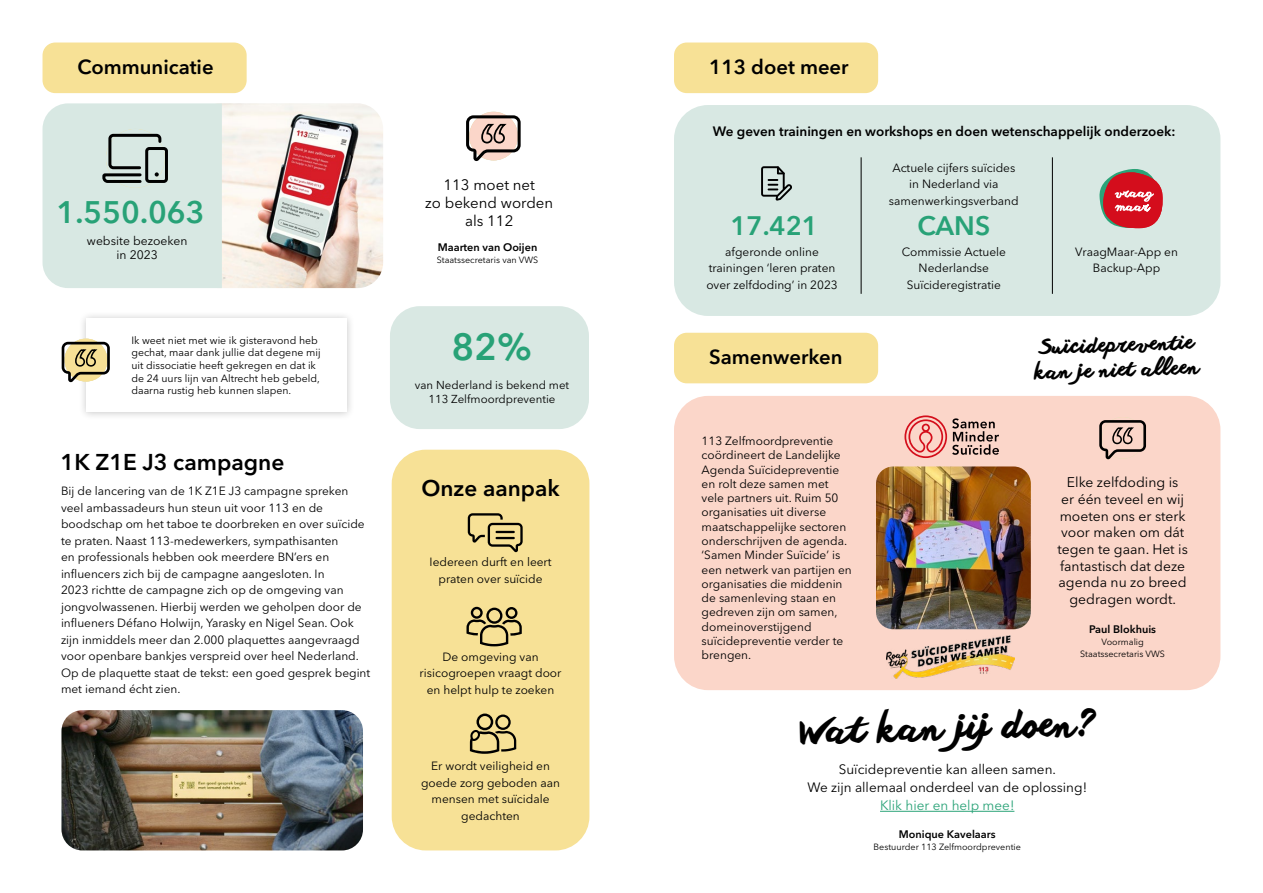
<style>
.page{position:relative;width:1263px;height:893px;background:#fff}
.page>*{position:absolute;margin:0;border:0;box-sizing:border-box;transform-origin:0 0}
.t1{font:37.65px "Anothershabby";color:#000}
.t2{font:600 37.5px "Avenir Next LT Pro";color:#28a277}
.t3{font:600 30.9px "Avenir Next LT Pro";color:#28a277}
.t4{font:600 26.55px "Avenir Next LT Pro";color:#28a277}
.t5{font:600 22.65px "Avenir Next LT Pro";color:#000}
.t6{font:600 22.5px "Avenir Next LT Pro";color:#000}
.t7{font:20.7px/24.9px "Anothershabby";color:#000}
.t8{font:600 20.25px "Avenir Next LT Pro";color:#000}
.t9{font:15px/18px "Avenir Next LT Pro";color:#000;text-align:center}
.t10{font:13.95px/16.6px "Avenir Next LT Pro";color:#000;text-align:center}
.t11{font:13.5px/18px "Avenir Next LT Pro";color:#000;text-align:center}
.t12{font:600 13.5px "Avenir Next LT Pro";color:#000}
.t13{font:13.5px "Avenir Next LT Pro";color:#2ba378}
.t14{font:12.15px/14.5px "Avenir Next LT Pro";color:#000;text-align:center}
.t15{font:11.85px/16.5px "Avenir Next LT Pro";color:#000;text-align:center}
.t16{font:11.4px/13.8px "Avenir Next LT Pro";color:#000;text-align:center}
.t17{font:600 10.8px "Avenir Next LT Pro";color:#000}
.t18{font:10.5px/12.6px "Avenir Next LT Pro";color:#000}
.t19{font:9px/12px "Avenir Next LT Pro";color:#000;text-align:center}
</style>
<div class="page">
<hr style="left:880px;top:811px;width:134px;height:1px;background:#2ba378">
<div style="left:674px;top:105px;width:546px;height:211px;background:#d8e8e3;border-radius:34px"></div>
<div style="left:674px;top:396px;width:546px;height:294px;background:#fbd6c9;border-radius:34px"></div>
<svg style="left:761px;top:166px;width:31px;height:35px"></svg>
<svg style="left:904px;top:415px;width:95px;height:43px"></svg>
<img style="left:876px;top:466px;width:155px;height:163px">
<div style="left:43px;top:43px;width:204px;height:50px;background:#f7e196;border-radius:13px"></div>
<div style="left:674px;top:43px;width:204px;height:50px;background:#f7e196;border-radius:13px"></div>
<div style="left:674px;top:333px;width:204px;height:50px;background:#f7e196;border-radius:13px"></div>
<svg style="left:1099px;top:169px;width:64px;height:60px"></svg>
<svg style="left:1099px;top:420px;width:47px;height:39px"></svg>
<img style="left:887px;top:636px;width:127px;height:43px">
<hr style="left:861px;top:157px;width:1px;height:137px;background:#000">
<hr style="left:1052px;top:157px;width:1px;height:137px;background:#000">
<img style="left:222px;top:103px;width:161px;height:185px">
<img style="left:61px;top:710px;width:302px;height:140px">
<div style="left:43px;top:103px;width:179px;height:185px;background:#d8e8e3"></div>
<svg style="left:466px;top:115px;width:55px;height:46px;background:#b5a199"></svg>
<div style="left:78px;top:310px;width:277px;height:111px;background:#000;opacity:.22"></div>
<div style="left:86px;top:318px;width:261px;height:94px;background:#fff"></div>
<svg style="left:65px;top:339px;width:42px;height:42px"></svg>
<svg style="left:62px;top:342px;width:48px;height:40px;background:#b3a67b"></svg>
<div style="left:392px;top:450px;width:197px;height:400px;background:#f7e196;border-radius:34px"></div>
<svg style="left:466px;top:607px;width:56px;height:39px"></svg>
<svg style="left:468px;top:513px;width:55px;height:39px"></svg>
<hr style="left:495px;top:531px;width:20px;height:2px;background:#000">
<hr style="left:495px;top:537px;width:20px;height:2px;background:#000">
<svg style="left:470px;top:713px;width:46px;height:41px"></svg>
<div style="left:390px;top:306px;width:199px;height:123px;background:#d9e8e3;border-radius:30px"></div>
<h3 class="t8" style="left:78px;top:55px;width:137px">Communicatie</h3>
<h3 class="t8" style="left:709px;top:55px;width:141px">113 doet meer</h3>
<h3 class="t3" style="left:57px;top:194px;width:150px">1.550.063</h3>
<p class="t14" style="left:87px;top:233px;width:102px">website bezoeken in 2023</p>
<p class="t18" style="left:131px;top:334px;width:191px">Ik weet niet met wie ik gisteravond heb gechat, maar dank jullie dat degene mij uit dissociatie heeft gekregen en dat ik de 24 uurs lijn van Altrecht heb gebeld, daarna rustig heb kunnen slapen.</p>
<h3 class="t5" style="left:61px;top:448px;width:225px">1K Z1E J3 campagne</h3>
<p class="t15" style="left:61px;top:483px;width:311px;text-align:left">Bij de lancering van de 1K Z1E J3 campagne spreken veel ambassadeurs hun steun uit voor 113 en de boodschap om het taboe te doorbreken en over suïcide te praten. Naast 113-medewerkers, sympathisanten<br>en professionals hebben ook meerdere BN’ers en influencers zich bij de campagne aangesloten. In<br>2023 richtte de campagne zich op de omgeving van jongvolwassenen. Hierbij werden we geholpen door de influeners Défano Holwijn, Yarasky en Nigel Sean. Ook zijn inmiddels meer dan 2.000 plaquettes aangevraagd voor openbare bankjes verspreid over heel Nederland.<br>Op de plaquette staat de tekst: een goed gesprek begint met iemand écht zien.</p>
<p class="t9" style="left:425px;top:176px;width:129px">113 moet net<br>zo bekend worden als 112</p>
<p class="t17" style="left:438px;top:241px;width:101px">Maarten van Ooijen</p>
<p class="t19" style="left:437px;top:254px;width:103px">Staatssecretaris van VWS</p>
<h2 class="t2" style="left:451px;top:324px;width:82px">82%</h2>
<p class="t16" style="left:415px;top:378px;width:156px">van Nederland is bekend met<br>113 Zelfmoordpreventie</p>
<h3 class="t6" style="left:421px;top:475px;width:140px">Onze aanpak</h3>
<p class="t15" style="left:430px;top:554px;width:123px">Iedereen durft en leert praten over suïcide</p>
<p class="t15" style="left:420px;top:648px;width:143px">De omgeving van risicogroepen vraagt door en helpt hulp te zoeken</p>
<p class="t15" style="left:421px;top:758px;width:140px">Er wordt veiligheid en goede zorg geboden aan mensen met suïcidale gedachten</p>
<p class="t12" style="left:713px;top:123px;width:464px">We geven trainingen en workshops en doen wetenschappelijk onderzoek:</p>
<p class="t15" style="left:889px;top:159px;width:131px">Actuele cijfers suïcides in Nederland via samenwerkingsverband</p>
<h3 class="t4" style="left:730px;top:210px;width:89px">17.421</h3>
<h3 class="t4" style="left:917px;top:210px;width:74px">CANS</h3>
<p class="t15" style="left:706px;top:243px;width:133px">afgeronde online trainingen ‘leren praten over zelfdoding’ in 2023</p>
<p class="t15" style="left:902px;top:243px;width:106px">Commissie Actuele<br>Nederlandse<br>Suïcideregistratie</p>
<p class="t15" style="left:1075px;top:243px;width:104px">VraagMaar-App en<br>Backup-App</p>
<h3 class="t8" style="left:709px;top:345px;width:135px">Samenwerken</h3>
<h3 class="t7" style="left:1033px;top:335px;width:167px;rotate:-2deg">Suïcidepreventie kan je niet alleen</h3>
<p class="t15" style="left:702px;top:434px;width:152px;line-height:14.2px;text-align:left">113 Zelfmoordpreventie coördineert de Landelijke<br>Agenda Suïcidepreventie en rolt deze samen met vele partners uit. Ruim 50 organisaties uit diverse maatschappelijke sectoren onderschrijven de agenda. ‘Samen Minder Suïcide’ is een netwerk van partijen en organisaties die middenin de samenleving staan en gedreven zijn om samen, domeinoverstijgend suïcidepreventie verder te brengen.</p>
<p class="t10" style="left:1057px;top:474px;width:132px">Elke zelfdoding is<br>er één teveel en wij moeten ons er sterk voor maken om dát tegen te gaan. Het is fantastisch dat deze agenda nu zo breed gedragen wordt.</p>
<p class="t17" style="left:1089px;top:623px;width:68px">Paul Blokhuis</p>
<p class="t19" style="left:1080px;top:636px;width:86px">Voormalig<br>Staatssecretaris VWS</p>
<h1 class="t1" style="left:800px;top:707px;width:296px;rotate:-1deg">Wat kan jij doen?</h1>
<p class="t11" style="left:807px;top:760px;width:281px">Suïcidepreventie kan alleen samen.<br>We zijn allemaal onderdeel van de oplossing!</p>
<p class="t13" style="left:880px;top:797px;width:136px">Klik hier en help mee!</p>
<p class="t17" style="left:899px;top:828px;width:98px">Monique Kavelaars</p>
<p class="t19" style="left:873px;top:841px;width:149px">Bestuurder 113 Zelfmoordpreventie</p>
</div>
